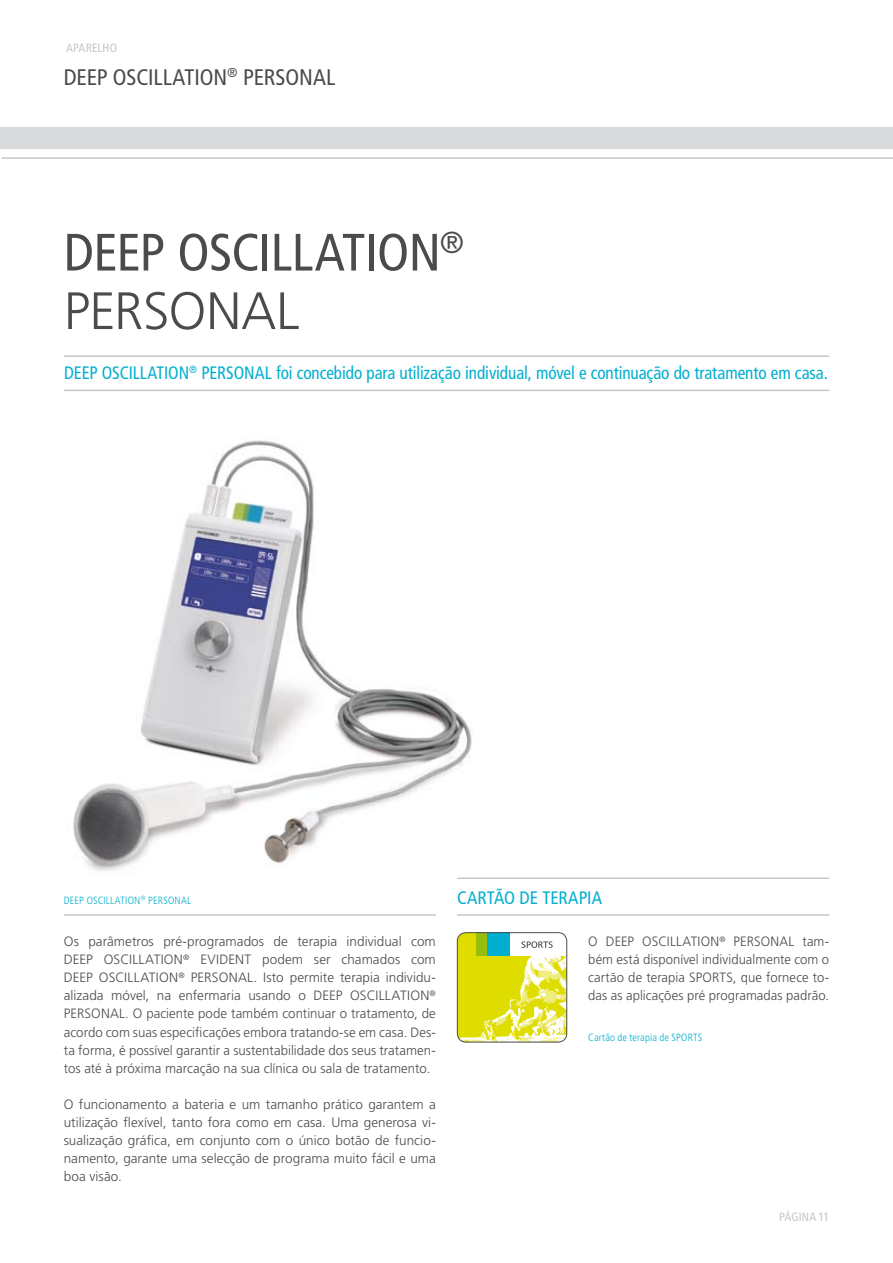
<style>
.page{position:relative;width:893px;height:1263px;background:#fff}
.page>*{position:absolute;margin:0;border:0;box-sizing:border-box;transform-origin:0 0}
.t1{font:condensed 52.5px/58.5px "Frutiger LT Pro";letter-spacing:-.01em;color:#4a4b4d}
.t2{font:condensed 22.5px "Frutiger LT Pro";letter-spacing:-.005em;color:#4a4b4d}
.t3{font:condensed 18px "Frutiger LT Pro";letter-spacing:-.005em;color:#00afcf;scale:.96 1}
.t4{font:condensed 18px "Frutiger LT Pro";letter-spacing:-.005em;color:#00afcf}
.t5{font:300 13.5px/18px "Frutiger LT Pro";color:#4a4b4d;text-align:justify}
.t6{font:condensed 12px "Frutiger LT Pro";color:#c5c6c8}
.t7{font:300 condensed 10.5px "Frutiger LT Pro";letter-spacing:.02em;color:#00afcf}
.s1{font-weight:300;font-stretch:normal}
</style>
<div class="page">
<hr style="left:64px;top:355px;width:765px;height:2px;background:#c5c6c8">
<hr style="left:64px;top:390px;width:765px;height:1px;background:#c5c6c8">
<img style="left:73px;top:440px;width:399px;height:431px">
<div style="left:0;top:128px;width:893px;height:21px;background:#d9dadb"></div>
<hr style="left:2px;top:157px;width:891px;height:2px;background:#c5c6c8">
<img style="left:457px;top:933px;width:110px;height:109px">
<div style="left:510px;top:932px;width:57px;height:24px;background:#fff"></div>
<div style="left:485px;top:932px;width:25px;height:24px;background:#00afcf"></div>
<div style="left:476px;top:932px;width:10px;height:24px;background:#97be0d"></div>
<svg style="left:521px;top:941px;width:32px;height:7px"></svg>
<div style="left:457px;top:932px;width:110px;height:110px;border:1px solid #4a4b4d;border-radius:9px"></div>
<hr style="left:457px;top:877px;width:372px;height:2px;background:#c5c6c8">
<hr style="left:457px;top:914px;width:372px;height:2px;background:#c5c6c8">
<hr style="left:64px;top:914px;width:372px;height:2px;background:#c5c6c8">
<p class="t6" style="left:66px;top:40px;width:15px">Aparelho</p>
<h2 class="t2" style="left:64px;top:64px;width:273px">DEEP OSCILLATION<sup>®</sup> PERSONAL</h2>
<h1 class="t1" style="left:64px;top:223px;width:402px">DEEP OSCILLATION<sup>®<br></sup><span class="s1">PERSONAL</span></h1>
<h3 class="t3" style="left:64px;top:363px;width:797px">DEEP OSCILLATION<sup>®</sup> PERSONAL foi concebido para utilização individual, móvel e continuação do tratamento em casa.</h3>
<p class="t7" style="left:64px;top:894px;width:129px">DEEP OSCILLATION<sup>®</sup> PERSONAL</p>
<h3 class="t4" style="left:457px;top:887px;width:21px">Cartão</h3>
<h3 class="t4" style="left:519px;top:887px;width:33px">de terapia</h3>
<p class="t5" style="left:64px;top:932px;width:374px">Os parâmetros pré-programados de terapia individual com DEEP OSCILLATION<sup>®</sup> EVIDENT podem ser chamados com DEEP OSCILLATION<sup>®</sup> PERSONAL. Isto permite terapia individu&shy;alizada móvel, na enfermaria usando o DEEP OSCILLATION<sup>® </sup>PERSONAL. O paciente pode também continuar o tratamento, de acordo com suas especificações embora tratando-se em casa. Des&shy;ta forma, é possível garantir a sustentabilidade dos seus tratamen&shy;tos até à próxima marcação na sua clínica ou sala de tratamento.</p>
<p class="t5" style="left:64px;top:1095px;width:374px">O funcionamento a bateria e um tamanho prático garantem a utilização flexível, tanto fora como em casa. Uma generosa vi&shy;sualização gráfica, em conjunto com o único botão de funcio&shy;namento, garante uma selecção de programa muito fácil e uma boa visão.</p>
<p class="t5" style="left:588px;top:932px;width:242px">O DEEP OSCILLATION<sup>®</sup> PERSONAL tam&shy;bém está disponível individualmente com o cartão de terapia SPORTS, que fornece to&shy;das as aplicações pré programadas padrão.</p>
<p class="t7" style="left:588px;top:1031px;width:116px">Cartão de terapia de SPORTS</p>
<p class="t6" style="left:779px;top:1210px;width:20px">página</p>
<p class="t6" style="left:818px;top:1210px;width:12px">11</p>
</div>
